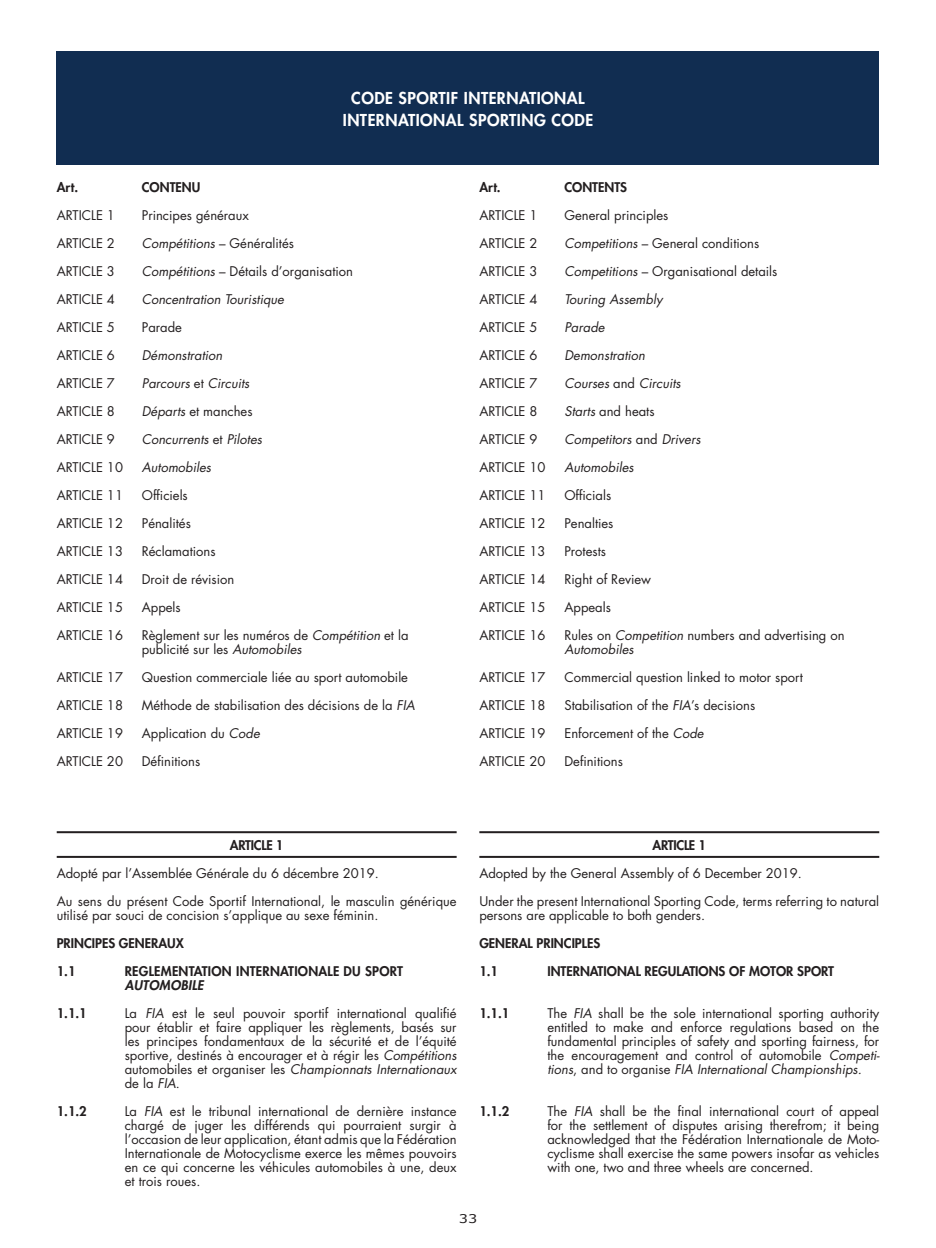
<style>
.page{position:relative;width:936px;height:1248px;background:#fff}
.page>*{position:absolute;margin:0;border:0;box-sizing:border-box;transform-origin:0 0}
.t1{font:800 16px/22px "Futura Std";letter-spacing:.03em;color:#fff;text-align:center}
.t2{font:13px/14px "Futura Std";color:#231f20}
.t3{font:italic 13px "Futura Std";color:#231f20}
.t4{font:800 13px/28px "Futura Std";color:#231f20}
.t5{font:800 13px "Futura Std";letter-spacing:.02em;color:#231f20}
.t6{font:800 13px "Futura Std";letter-spacing:-.02em;color:#231f20}
.t7{font:italic 800 13px "Futura Std";letter-spacing:.02em;color:#231f20}
.t8{font:12px "Verdana";color:#231f20;scale:1.2 1}
.s1{font-style:normal}
.s2{font-style:italic}
</style>
<div class="page">
<div style="left:57px;top:51px;width:822px;height:113px;background:#112d51"></div>
<hr style="left:57px;top:831px;width:399px;height:2px;background:#231f20">
<hr style="left:57px;top:855px;width:399px;height:2px;background:#231f20">
<hr style="left:479px;top:831px;width:400px;height:2px;background:#231f20">
<hr style="left:479px;top:855px;width:400px;height:2px;background:#231f20">
<p class="t1" style="left:343px;top:87px;width:252px">CODE SPORTIF INTERNATIONAL<br>INTERNATIONAL SPORTING CODE</p>
<p class="t4" style="left:57px;top:173px;width:23px">Art.</p>
<p class="t4" style="left:142px;top:173px;width:60px">CONTENU</p>
<p class="t2" style="left:57px;top:208px;width:60px">ARTICLE 1</p>
<p class="t2" style="left:142px;top:208px;width:109px">Principes généraux</p>
<p class="t2" style="left:57px;top:236px;width:60px">ARTICLE 2</p>
<p class="t3" style="left:142px;top:237px;width:154px">Compétitions <span class="s1">– Généralités</span></p>
<p class="t2" style="left:57px;top:264px;width:60px">ARTICLE 3</p>
<p class="t2" style="left:142px;top:264px;width:213px"><span class="s2">Compétitions</span> – Détails d’organisation</p>
<p class="t2" style="left:57px;top:292px;width:60px">ARTICLE 4</p>
<p class="t3" style="left:142px;top:293px;width:144px">Concentration Touristique</p>
<p class="t2" style="left:57px;top:320px;width:60px">ARTICLE 5</p>
<p class="t2" style="left:142px;top:320px;width:42px">Parade</p>
<p class="t2" style="left:57px;top:348px;width:60px">ARTICLE 6</p>
<p class="t3" style="left:142px;top:349px;width:82px">Démonstration</p>
<p class="t2" style="left:57px;top:376px;width:60px">ARTICLE 7</p>
<p class="t3" style="left:142px;top:377px;width:109px">Parcours <span class="s1">et</span> Circuits</p>
<p class="t2" style="left:57px;top:404px;width:60px">ARTICLE 8</p>
<p class="t2" style="left:142px;top:404px;width:112px"><span class="s2">Départs</span> et manches</p>
<p class="t2" style="left:57px;top:432px;width:60px">ARTICLE 9</p>
<p class="t3" style="left:142px;top:433px;width:122px">Concurrents <span class="s1">et</span> Pilotes</p>
<p class="t2" style="left:57px;top:460px;width:68px">ARTICLE 10</p>
<p class="t3" style="left:142px;top:461px;width:71px">Automobiles</p>
<p class="t2" style="left:57px;top:488px;width:68px">ARTICLE 11</p>
<p class="t2" style="left:142px;top:488px;width:47px">Officiels</p>
<p class="t2" style="left:57px;top:516px;width:68px">ARTICLE 12</p>
<p class="t2" style="left:142px;top:516px;width:51px">Pénalités</p>
<p class="t2" style="left:57px;top:544px;width:68px">ARTICLE 13</p>
<p class="t2" style="left:142px;top:544px;width:75px">Réclamations</p>
<p class="t2" style="left:57px;top:572px;width:68px">ARTICLE 14</p>
<p class="t2" style="left:142px;top:572px;width:94px">Droit de révision</p>
<p class="t2" style="left:57px;top:600px;width:68px">ARTICLE 15</p>
<p class="t2" style="left:142px;top:600px;width:40px">Appels</p>
<p class="t2" style="left:57px;top:628px;width:68px">ARTICLE 16</p>
<p class="t2" style="left:142px;top:628px;width:268px">Règlement sur les numéros de <span class="s2">Compétition</span> et la publicité sur les <span class="s2">Automobiles</span></p>
<p class="t2" style="left:57px;top:670px;width:68px">ARTICLE 17</p>
<p class="t2" style="left:142px;top:670px;width:268px">Question commerciale liée au sport automobile</p>
<p class="t2" style="left:57px;top:698px;width:68px">ARTICLE 18</p>
<p class="t2" style="left:142px;top:698px;width:275px">Méthode de stabilisation des décisions de la <span class="s2">FIA</span></p>
<p class="t2" style="left:57px;top:726px;width:68px">ARTICLE 19</p>
<p class="t2" style="left:142px;top:726px;width:119px">Application du <span class="s2">Code</span></p>
<p class="t2" style="left:57px;top:754px;width:68px">ARTICLE 20</p>
<p class="t2" style="left:142px;top:754px;width:60px">Définitions</p>
<p class="t4" style="left:479px;top:173px;width:23px">Art.</p>
<p class="t4" style="left:564px;top:173px;width:64px">CONTENTS</p>
<p class="t2" style="left:479px;top:208px;width:60px">ARTICLE 1</p>
<p class="t2" style="left:564px;top:208px;width:105px">General principles</p>
<p class="t2" style="left:479px;top:236px;width:60px">ARTICLE 2</p>
<p class="t2" style="left:564px;top:236px;width:196px"><span class="s2">Competitions</span> – General conditions</p>
<p class="t2" style="left:479px;top:264px;width:60px">ARTICLE 3</p>
<p class="t2" style="left:564px;top:264px;width:214px"><span class="s2">Competitions</span> – Organisational details</p>
<p class="t2" style="left:479px;top:292px;width:60px">ARTICLE 4</p>
<p class="t3" style="left:564px;top:293px;width:100px">Touring Assembly</p>
<p class="t2" style="left:479px;top:320px;width:60px">ARTICLE 5</p>
<p class="t3" style="left:564px;top:321px;width:42px">Parade</p>
<p class="t2" style="left:479px;top:348px;width:60px">ARTICLE 6</p>
<p class="t3" style="left:564px;top:349px;width:82px">Demonstration</p>
<p class="t2" style="left:479px;top:376px;width:60px">ARTICLE 7</p>
<p class="t3" style="left:564px;top:377px;width:118px">Courses <span class="s1">and</span> Circuits</p>
<p class="t2" style="left:479px;top:404px;width:60px">ARTICLE 8</p>
<p class="t2" style="left:564px;top:404px;width:92px"><span class="s2">Starts</span> and heats</p>
<p class="t2" style="left:479px;top:432px;width:60px">ARTICLE 9</p>
<p class="t3" style="left:564px;top:433px;width:138px">Competitors <span class="s1">and</span> Drivers</p>
<p class="t2" style="left:479px;top:460px;width:68px">ARTICLE 10</p>
<p class="t3" style="left:564px;top:461px;width:71px">Automobiles</p>
<p class="t2" style="left:479px;top:488px;width:68px">ARTICLE 11</p>
<p class="t2" style="left:564px;top:488px;width:48px">Officials</p>
<p class="t2" style="left:479px;top:516px;width:68px">ARTICLE 12</p>
<p class="t2" style="left:564px;top:516px;width:51px">Penalties</p>
<p class="t2" style="left:479px;top:544px;width:68px">ARTICLE 13</p>
<p class="t2" style="left:564px;top:544px;width:43px">Protests</p>
<p class="t2" style="left:479px;top:572px;width:68px">ARTICLE 14</p>
<p class="t2" style="left:564px;top:572px;width:88px">Right of Review</p>
<p class="t2" style="left:479px;top:600px;width:68px">ARTICLE 15</p>
<p class="t2" style="left:564px;top:600px;width:48px">Appeals</p>
<p class="t2" style="left:479px;top:628px;width:68px">ARTICLE 16</p>
<p class="t2" style="left:564px;top:628px;width:282px">Rules on <span class="s2">Competition</span> numbers and advertising on<br><span class="s2">Automobiles</span></p>
<p class="t2" style="left:479px;top:670px;width:68px">ARTICLE 17</p>
<p class="t2" style="left:564px;top:670px;width:240px">Commercial question linked to motor sport</p>
<p class="t2" style="left:479px;top:698px;width:68px">ARTICLE 18</p>
<p class="t2" style="left:564px;top:698px;width:192px">Stabilisation of the <span class="s2">FIA</span>’s decisions</p>
<p class="t2" style="left:479px;top:726px;width:68px">ARTICLE 19</p>
<p class="t2" style="left:564px;top:726px;width:141px">Enforcement of the <span class="s2">Code</span></p>
<p class="t2" style="left:479px;top:754px;width:68px">ARTICLE 20</p>
<p class="t2" style="left:564px;top:754px;width:60px">Definitions</p>
<p class="t6" style="left:230px;top:837px;width:55px">ARTICLE 1</p>
<p class="t2" style="left:57px;top:859px;width:401px;line-height:28px">Adopté par l’Assemblée Générale du 6 décembre 2019.<br>Au sens du présent Code Sportif International, le masculin générique</p>
<p class="t2" style="left:57px;top:908px;width:323px">utilisé par souci de concision s’applique au sexe féminin.</p>
<p class="t4" style="left:57px;top:929px;width:129px">PRINCIPES GENERAUX<br>1.1</p>
<p class="t5" style="left:125px;top:963px;width:280px">REGLEMENTATION INTERNATIONALE DU SPORT</p>
<p class="t7" style="left:125px;top:977px;width:80px">AUTOMOBILE</p>
<p class="t4" style="left:57px;top:999px;width:32px">1.1.1</p>
<p class="t2" style="left:125px;top:1006px;width:333px;text-align:justify">La <span class="s2">FIA</span> est le seul pouvoir sportif international qualifié pour établir et faire appliquer les règlements, basés sur les principes fondamentaux de la sécurité et de l’équité sportive, destinés à encourager et à régir les <span class="s2">Compétitions </span>automobiles et organiser les <span class="s2">Championnats Internationaux </span>de la <span class="s2">FIA</span>.</p>
<p class="t4" style="left:57px;top:1097px;width:32px">1.1.2</p>
<p class="t2" style="left:125px;top:1104px;width:333px;text-align:justify">La <span class="s2">FIA</span> est le tribunal international de dernière instance chargé de juger les différends qui pourraient surgir à l’occasion de leur application, étant admis que la Fédération Internationale de Motocyclisme exerce les mêmes pouvoirs en ce qui concerne les véhicules automobiles à une, deux et trois roues.</p>
<p class="t6" style="left:652px;top:837px;width:55px">ARTICLE 1</p>
<p class="t2" style="left:479px;top:859px;width:401px;line-height:28px">Adopted by the General Assembly of 6 December 2019.<br>Under the present International Sporting Code, terms referring to natural</p>
<p class="t2" style="left:479px;top:908px;width:227px">persons are applicable to both genders.</p>
<p class="t4" style="left:479px;top:929px;width:122px">GENERAL PRINCIPLES<br>1.1</p>
<p class="t4" style="left:547px;top:957px;width:288px">INTERNATIONAL REGULATIONS OF MOTOR SPORT</p>
<p class="t4" style="left:479px;top:999px;width:32px">1.1.1</p>
<p class="t2" style="left:547px;top:1006px;width:334px;text-align:justify">The <span class="s2">FIA</span> shall be the sole international sporting authority entitled to make and enforce regulations based on the fundamental principles of safety and sporting fairness, for the encouragement and control of automobile <span class="s2">Competi&shy;tions</span>, and to organise <span class="s2">FIA International Championships.</span></p>
<p class="t4" style="left:479px;top:1097px;width:32px">1.1.2</p>
<p class="t2" style="left:547px;top:1104px;width:333px;text-align:justify">The <span class="s2">FIA</span> shall be the final international court of appeal for the settlement of disputes arising therefrom; it being acknowledged that the Fédération Internationale de Moto&shy;cyclisme shall exercise the same powers insofar as vehicles with one, two and three wheels are concerned.</p>
<p class="t8" style="left:459px;top:1211px;width:17px">33</p>
</div>
